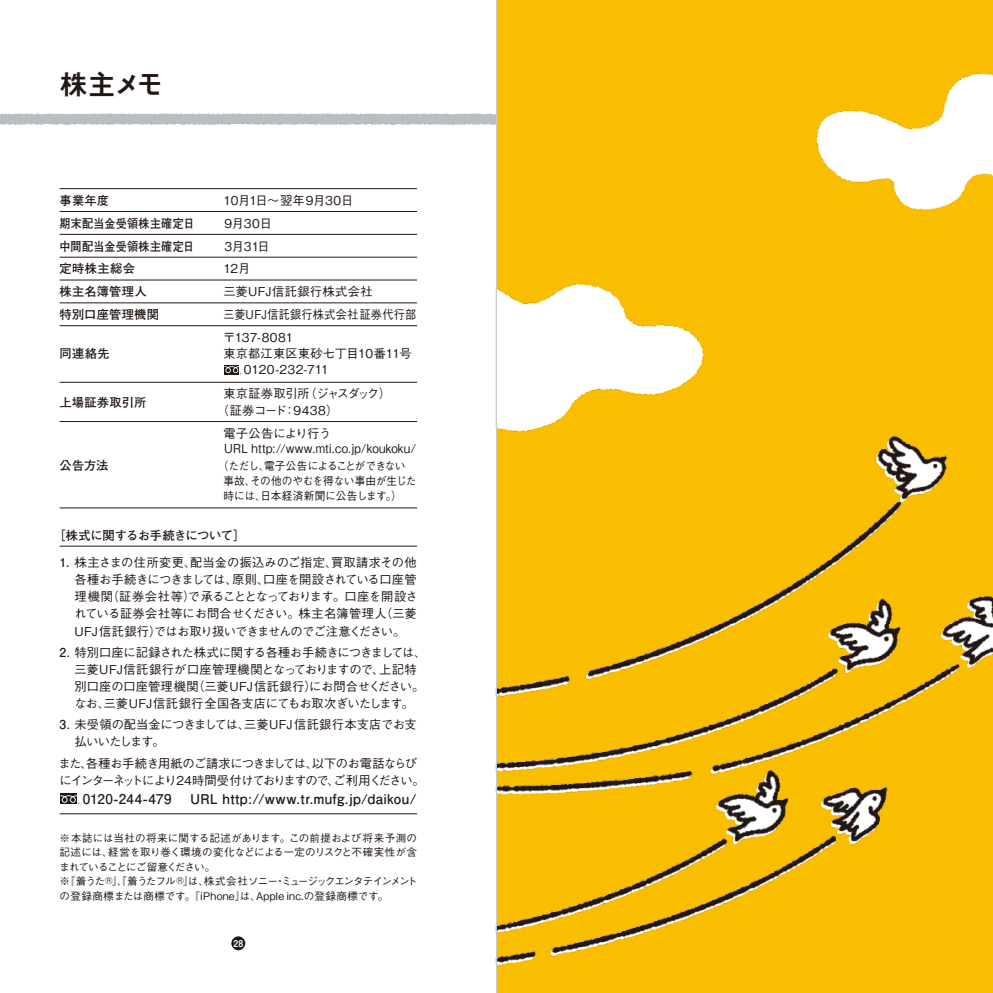
<style>
.page{position:relative;width:993px;height:993px;background:#fff}
.page>*{position:absolute;margin:0;border:0;box-sizing:border-box;transform-origin:0 0}
.t1{font:28px "Midashi Go Pr 5 MB31";color:#221815}
.t2{font:700 13.47px "Futo Go B101 Pr 5";letter-spacing:.025em;color:#221815}
.t3{font:500 12.25px/17.2px "Gothic BBB Pr 5";letter-spacing:-.005em;color:#221815}
.t4{font:500 12.25px/17.5px "Gothic BBB Pr 5";letter-spacing:-.075em;color:#221815}
.t5{font:700 12.25px "Futo Go B101 Pr 5";letter-spacing:.02em;color:#221815}
.t6{font:700 12.25px "Futo Go B101 Pr 5";letter-spacing:.02em;color:#221815;scale:.9 1}
.t7{font:500 12.25px "Gothic BBB Pr 5";letter-spacing:.03em;color:#221815;scale:.9 1}
.t8{font:700 12.25px "Futo Go B101 Pr 5";letter-spacing:-.02em;color:#221815}
.t9{font:500 12.25px "Gothic BBB Pr 5";letter-spacing:-.025em;color:#221815}
.t10{font:500 12.25px "Gothic BBB Pr 5";letter-spacing:.025em;color:#221815}
.t11{font:500 11.2px/15px "Gothic BBB Pr 5";letter-spacing:-.015em;color:#221815;scale:.95 1}
.t12{font:500 10.5px/14.5px "Gothic BBB Pr 5";letter-spacing:-.01em;color:#221815}
.t13{font:9.45px "Midashi Go Pr 5 MB31";color:#fff;scale:.9 1}
.s1{font-family:"Futo Go B101 Pr 5";font-weight:700}
</style>
<div class="page">
<img style="left:95px;top:0;width:897px;height:992px">
<hr style="left:60px;top:188px;width:357px;height:1px;background:#221815">
<hr style="left:60px;top:211px;width:357px;height:1px;background:#221815">
<hr style="left:60px;top:234px;width:357px;height:1px;background:#221815">
<hr style="left:60px;top:279px;width:357px;height:1px;background:#221815">
<hr style="left:60px;top:302px;width:357px;height:1px;background:#221815">
<hr style="left:60px;top:325px;width:357px;height:1px;background:#221815">
<hr style="left:60px;top:507px;width:357px;height:1px;background:#221815">
<hr style="left:60px;top:421px;width:357px;height:1px;background:#221815">
<hr style="left:60px;top:382px;width:357px;height:1px;background:#221815">
<div style="left:231px;top:936px;width:14px;height:13px;background:#221815;border-radius:50%"></div>
<hr style="left:60px;top:257px;width:357px;height:1px;background:#221815">
<hr style="left:60px;top:545px;width:357px;height:1px;background:#221815">
<hr style="left:60px;top:813px;width:357px;height:1px;background:#221815">
<div style="left:224px;top:364px;width:15px;height:10px;background:#221815"></div>
<svg style="left:224px;top:366px;width:17px;height:8px"></svg>
<div style="left:61px;top:793px;width:16px;height:11px;background:#221815"></div>
<svg style="left:61px;top:795px;width:18px;height:9px"></svg>
<svg style="left:0;top:112px;width:496px;height:14px"></svg>
<hr style="left:496px;top:0;width:1px;height:992px;background:#c9caca">
<h1 class="t1" style="left:59px;top:62px;width:106px">株主メモ</h1>
<p class="t5" style="left:60px;top:190px;width:51px">事業年度</p>
<p class="t9" style="left:223px;top:190px;width:131px">10月1日～翌年9月30日</p>
<p class="t6" style="left:60px;top:213px;width:151px">期末配当金受領株主確定日</p>
<p class="t3" style="left:224px;top:213px;width:49px">9月30日</p>
<p class="t6" style="left:60px;top:236px;width:151px">中間配当金受領株主確定日</p>
<p class="t3" style="left:224px;top:236px;width:47px">3月31日</p>
<p class="t5" style="left:60px;top:259px;width:77px">定時株主総会</p>
<p class="t3" style="left:223px;top:259px;width:29px">12月</p>
<p class="t5" style="left:60px;top:282px;width:89px">株主名簿管理人</p>
<p class="t10" style="left:223px;top:282px;width:151px">三菱UFJ信託銀行株式会社</p>
<p class="t5" style="left:60px;top:304px;width:101px">特別口座管理機関</p>
<p class="t7" style="left:223px;top:304px;width:216px">三菱UFJ信託銀行株式会社証券代行部</p>
<p class="t5" style="left:60px;top:343px;width:52px">同連絡先</p>
<p class="t5" style="left:60px;top:392px;width:88px">上場証券取引所</p>
<p class="t5" style="left:60px;top:456px;width:50px">公告方法</p>
<p class="t3" style="left:223px;top:327px;width:72px">〒137-8081</p>
<p class="t3" style="left:223px;top:343px;width:190px">東京都江東区東砂七丁目10番11号</p>
<p class="t3" style="left:244px;top:359px;width:87px">0120-232-711</p>
<p class="t3" style="left:217px;top:384px;width:176px;line-height:16.1px;text-indent:7px">東京証券取引所（ジャスダック）（証券コード：9438）</p>
<p class="t3" style="left:223px;top:424px;width:194px;line-height:15.8px">電子公告により行う<br>URL http://www.mti.co.jp/koukoku/</p>
<p class="t11" style="left:223px;top:457px;width:205px;text-indent:-6px">（ただし、電子公告によることができない事故、その他のやむを得ない事由が生じた時には、日本経済新聞に公告します。）</p>
<p class="t8" style="left:53px;top:525px;width:193px">［株式に関するお手続きについて］</p>
<p class="t3" style="left:74px;top:552px;width:345px;text-align:justify;text-indent:-15px"><span class="s1">1.</span> 株主さまの住所変更、配当金の振込みのご指定、買取請求その他各種お手続きにつきましては、原則、口座を開設されている口座管理機関（証券会社等）で承ることとなっております。口座を開設されている証券会社等にお問合せください。株主名簿管理人（三菱UFJ 信託銀行）ではお取り扱いできませんのでご注意ください。</p>
<p class="t3" style="left:74px;top:642px;width:353px;text-indent:-15px"><span class="s1">2.</span> 特別口座に記録された株式に関する各種お手続きにつきましては、三菱UFJ信託銀行が口座管理機関となっておりますので、上記特別口座の口座管理機関（三菱UFJ信託銀行）にお問合せください。なお、三菱UFJ信託銀行全国各支店にてもお取次ぎいたします。</p>
<p class="t3" style="left:74px;top:714px;width:344px;text-indent:-15px"><span class="s1">3.</span> 未受領の配当金につきましては、三菱UFJ信託銀行本支店でお支払いいたします。</p>
<p class="t4" style="left:58px;top:753px;width:367px">また、各種お手続き用紙のご請求につきましては、以下のお電話ならびにインターネットにより24時間受付けておりますので、ご利用ください。</p>
<p class="t2" style="left:83px;top:787px;width:335px">0120-244-479 　URL http://www.tr.mufg.jp/daikou/</p>
<p class="t12" style="left:59px;top:829px;width:359px">※本誌には当社の将来に関する記述があります。この前提および将来予測の記述には、経営を取り巻く環境の変化などによる一定のリスクと不確実性が含まれていることにご留意ください。　<br>※『着うた<sup>®</sup>』『、着うたフル<sup>®</sup>』は、株式会社ソニー・ミュージックエンタテインメントの登録商標または商標です。『iPhone』は、Apple inc.の登録商標です。</p>
<p class="t13" style="left:233px;top:935px;width:12px">28</p>
</div>
